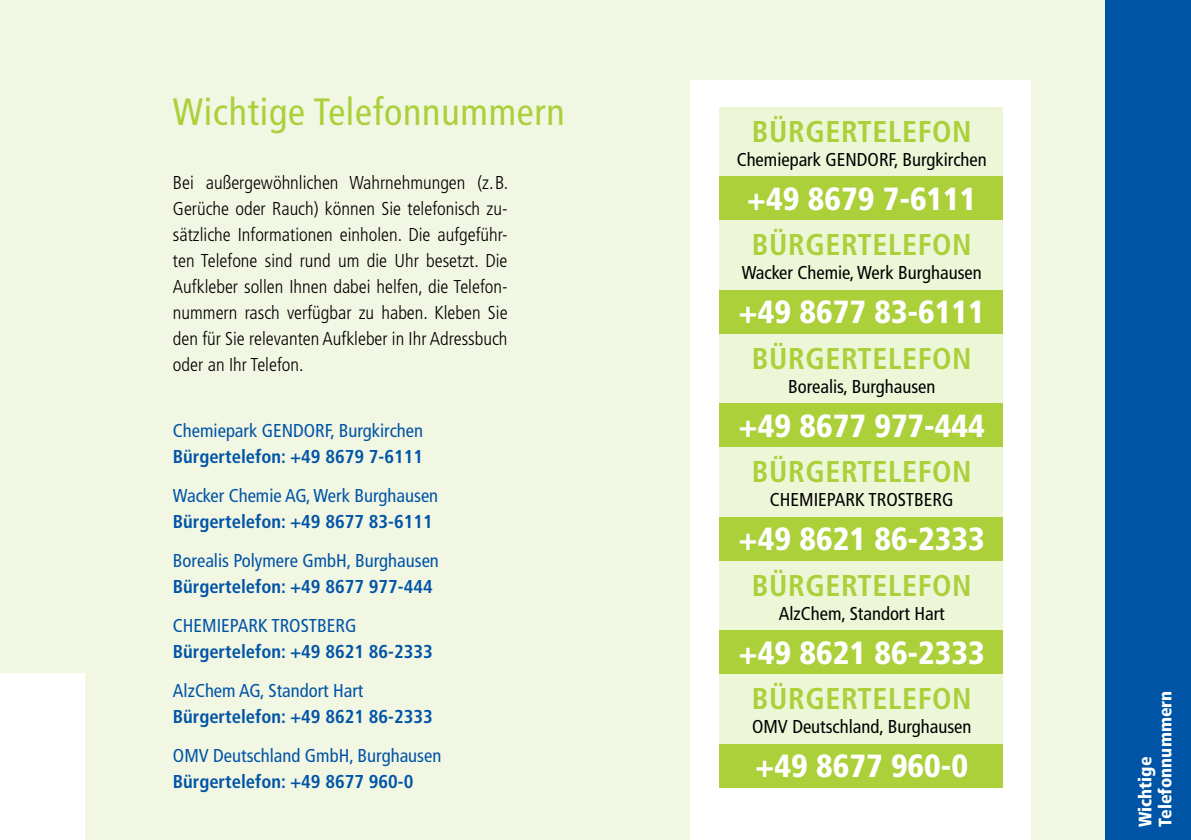
<style>
.page{position:relative;width:1191px;height:840px;background:#fff}
.page>*{position:absolute;margin:0;border:0;box-sizing:border-box;transform-origin:0 0}
.t1{font:condensed 38px "Frutiger";letter-spacing:.02em;color:#abd03a}
.t2{font:900 condensed 32px "Frutiger";color:#fff}
.t3{font:700 condensed 30px "Frutiger";letter-spacing:.02em;color:#abd03a}
.t4{font:300 condensed 18.6px/26px "Frutiger";color:#000;text-align:justify}
.t5{font:700 condensed 18.6px "Frutiger";color:#0054a6}
.t6{font:condensed 18.6px "Frutiger";color:#0054a6}
.t7{font:condensed 18.6px "Frutiger";color:#000}
.t8{font:900 condensed 18px/20px "Frutiger";color:#fff}
</style>
<div class="page">
<div style="left:595px;top:0;width:596px;height:839px;background:#f2f7e4"></div>
<div style="left:690px;top:81px;width:340px;height:758px;background:#fff"></div>
<div style="left:85px;top:0;width:510px;height:839px;background:#f2f7e4"></div>
<div style="left:0;top:0;width:85px;height:671px;background:#f2f7e4"></div>
<div style="left:1106px;top:0;width:85px;height:839px;background:#0054a6"></div>
<div style="left:719px;top:107px;width:283px;height:113px;background:#eef6d8"></div>
<div style="left:719px;top:176px;width:283px;height:44px;background:#abd03a"></div>
<div style="left:719px;top:220px;width:283px;height:113px;background:#eef6d8"></div>
<div style="left:719px;top:290px;width:283px;height:43px;background:#abd03a"></div>
<div style="left:719px;top:333px;width:283px;height:114px;background:#eef6d8"></div>
<div style="left:719px;top:403px;width:283px;height:44px;background:#abd03a"></div>
<div style="left:719px;top:447px;width:283px;height:113px;background:#eef6d8"></div>
<div style="left:719px;top:517px;width:283px;height:43px;background:#abd03a"></div>
<div style="left:719px;top:560px;width:283px;height:114px;background:#eef6d8"></div>
<div style="left:719px;top:674px;width:283px;height:113px;background:#eef6d8"></div>
<div style="left:719px;top:630px;width:283px;height:44px;background:#abd03a"></div>
<div style="left:719px;top:743px;width:283px;height:44px;background:#abd03a"></div>
<h1 class="t1" style="left:173px;top:89px;width:393px">Wichtige Telefonnummern</h1>
<p class="t4" style="left:173px;top:170px;width:337px">Bei außergewöhnlichen Wahrnehmungen (z.B.<br>Gerüche oder Rauch) können Sie telefonisch zu&shy;sätzliche Informationen einholen. Die aufgeführ&shy;ten Telefone sind rund um die Uhr besetzt. Die Aufkleber sollen Ihnen dabei helfen, die Telefon&shy;nummern rasch verfügbar zu haben. Kleben Sie den für Sie relevanten Aufkleber in Ihr Adressbuch oder an Ihr Telefon.</p>
<p class="t6" style="left:173px;top:419px;width:252px">Chemiepark GENDORF, Burgkirchen</p>
<p class="t5" style="left:173px;top:445px;width:252px">Bürgertelefon: +49 8679 7-6111</p>
<p class="t6" style="left:173px;top:484px;width:267px">Wacker Chemie AG, Werk Burghausen</p>
<p class="t5" style="left:173px;top:510px;width:261px">Bürgertelefon: +49 8677 83-6111</p>
<p class="t6" style="left:173px;top:549px;width:267px">Borealis Polymere GmbH, Burghausen</p>
<p class="t5" style="left:173px;top:575px;width:261px">Bürgertelefon: +49 8677 977-444</p>
<p class="t6" style="left:173px;top:614px;width:53px">Chemiepar</p>
<p class="t6" style="left:258px;top:614px;width:61px">k Trostberg</p>
<p class="t5" style="left:173px;top:640px;width:261px">Bürgertelefon: +49 8621 86-2333</p>
<p class="t6" style="left:173px;top:679px;width:192px">AlzChem AG, Standort Hart</p>
<p class="t5" style="left:173px;top:705px;width:261px">Bürgertelefon: +49 8621 86-2333</p>
<p class="t6" style="left:173px;top:744px;width:270px">OMV Deutschland GmbH, Burghausen</p>
<p class="t5" style="left:173px;top:770px;width:242px">Bürgertelefon: +49 8677 960-0</p>
<h3 class="t3" style="left:752px;top:114px;width:221px">BÜRGERTELEFON</h3>
<p class="t7" style="left:736px;top:148px;width:111px">Chemiepark Gendorf</p>
<p class="t7" style="left:894px;top:148px;width:94px">, Burgkirchen</p>
<h2 class="t2" style="left:747px;top:179px;width:231px">+49 8679 7-6111</h2>
<h3 class="t3" style="left:752px;top:227px;width:221px">BÜRGERTELEFON</h3>
<p class="t7" style="left:741px;top:262px;width:241px">Wacker Chemie, Werk Burghausen</p>
<h2 class="t2" style="left:738px;top:293px;width:248px">+49 8677 83-6111</h2>
<h3 class="t3" style="left:752px;top:340px;width:221px">BÜRGERTELEFON</h3>
<p class="t7" style="left:788px;top:375px;width:149px">Borealis, Burghausen</p>
<h2 class="t2" style="left:738px;top:406px;width:248px">+49 8677 977-444</h2>
<h3 class="t3" style="left:752px;top:454px;width:221px">BÜRGERTELEFON</h3>
<p class="t7" style="left:770px;top:489px;width:53px">Chemiepar</p>
<p class="t7" style="left:855px;top:489px;width:61px">k Trostberg</p>
<h2 class="t2" style="left:738px;top:519px;width:248px">+49 8621 86-2333</h2>
<h3 class="t3" style="left:752px;top:567px;width:221px">BÜRGERTELEFON</h3>
<p class="t7" style="left:778px;top:602px;width:167px">AlzChem, Standort Hart</p>
<h2 class="t2" style="left:738px;top:633px;width:248px">+49 8621 86-2333</h2>
<h3 class="t3" style="left:752px;top:680px;width:221px">BÜRGERTELEFON</h3>
<p class="t7" style="left:752px;top:715px;width:221px">OMV Deutschland, Burghausen</p>
<h2 class="t2" style="left:755px;top:746px;width:214px">+49 8677 960-0</h2>
<p class="t8" style="left:1135px;top:826px;width:138px;rotate:-90deg">Wichtige<br>Telefonnummern</p>
</div>
